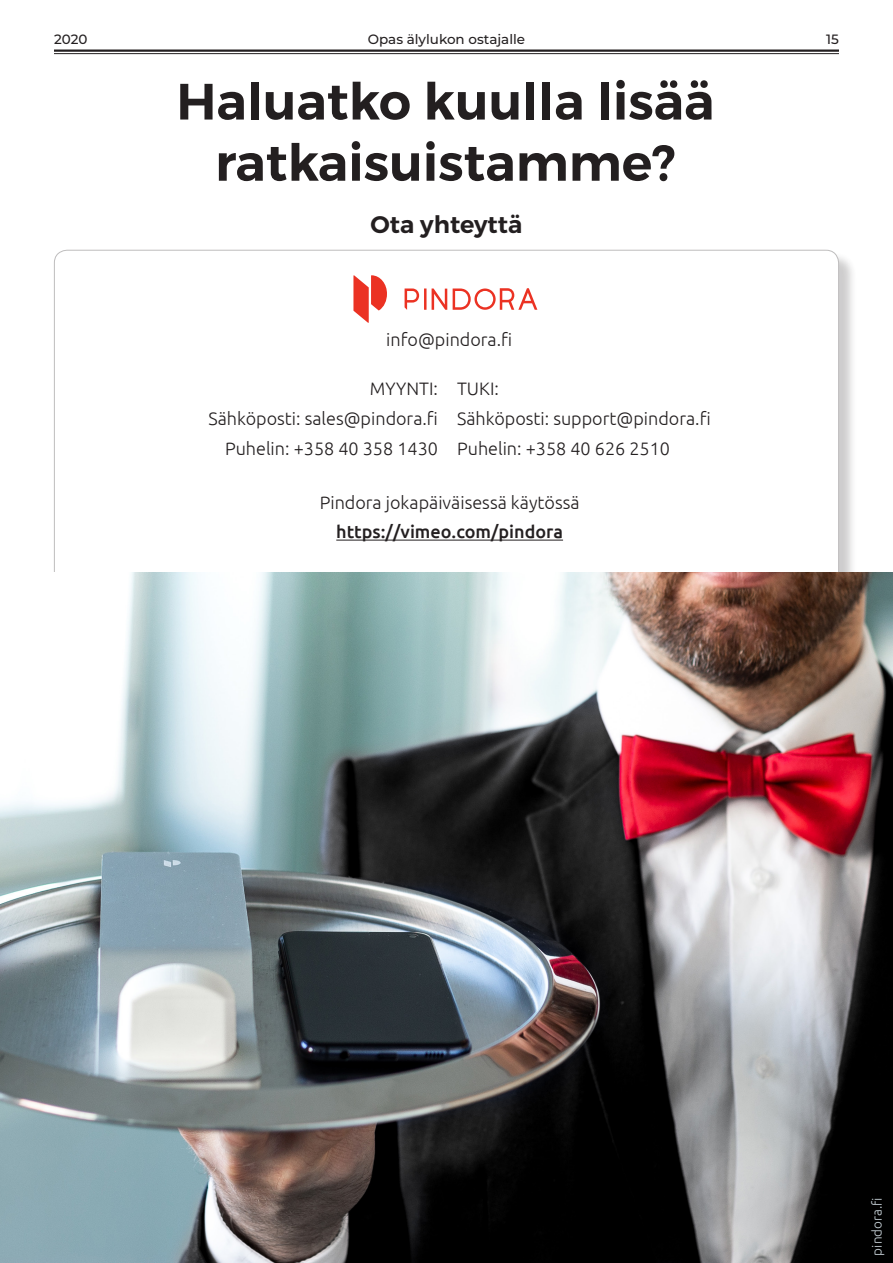
<style>
.page{position:relative;width:893px;height:1263px;background:#fff}
.page>*{position:absolute;margin:0;border:0;box-sizing:border-box;transform-origin:0 0}
.Kappaletyyli_2{font:600 51px/61.2px "Montserrat";color:#231f20;text-align:center}
.Kappaletyyli_2-2{font:600 24px "Montserrat";color:#231f20}
.Kappaletyyli_2-3{font:300 18px/28.5px "Ubuntu";color:#231f20;text-align:center}
.t1{font:500 13.5px "Montserrat";color:#231f20}
.t2{font:300 13.5px "Ubuntu";color:#c4ced4}
.s1{font-weight:500}
</style>
<div class="page">
<img style="left:0;top:573px;width:893px;height:690px">
<svg style="left:353px;top:275px;width:34px;height:48px"></svg>
<svg style="left:405px;top:288px;width:14px;height:22px"></svg>
<hr style="left:424px;top:288px;width:2px;height:22px;background:#eb3223">
<svg style="left:432px;top:288px;width:15px;height:22px"></svg>
<svg style="left:453px;top:288px;width:84px;height:22px"></svg>
<hr style="left:336px;top:540px;width:227px;height:1px;background:#231f20">
<hr style="left:54px;top:50px;width:785px;height:2px;background:#231f20">
<hr style="left:54px;top:53px;width:785px;height:1px;background:#231f20">
<p class="t1" style="left:368px;top:30px;width:159px">Opas älylukon ostajalle</p>
<p class="t1" style="left:54px;top:30px;width:35px">2020</p>
<p class="t1" style="left:826px;top:30px;width:14px">15</p>
<p class="Kappaletyyli_2" style="left:176px;top:71px;width:540px">Haluatko kuulla lisää ratkaisuistamme?</p>
<p class="Kappaletyyli_2-2" style="left:371px;top:209px;width:153px">Ota yhteyttä</p>
<p class="Kappaletyyli_2-3" style="left:386px;top:325px;width:128px">info@pindora.fi</p>
<p class="Kappaletyyli_2-3" style="left:370px;top:373px;width:70px">MYYNTI:</p>
<p class="Kappaletyyli_2-3" style="left:208px;top:404px;width:231px">Sähköposti: sales@pindora.fi</p>
<p class="Kappaletyyli_2-3" style="left:225px;top:434px;width:214px">Puhelin: +358 40 358 1430</p>
<p class="Kappaletyyli_2-3" style="left:457px;top:373px;width:43px">TUKI:</p>
<p class="Kappaletyyli_2-3" style="left:457px;top:404px;width:255px">Sähköposti: support@pindora.fi</p>
<p class="Kappaletyyli_2-3" style="left:457px;top:434px;width:214px">Puhelin: +358 40 626 2510</p>
<p class="Kappaletyyli_2-3" style="left:320px;top:488px;width:261px">Pindora jokapäiväisessä käytössä <span class="s1">https://vimeo.com/pindora</span></p>
<p class="t2" style="left:869px;top:1255px;width:59px;rotate:-90deg">pindora.fi</p>
</div>
